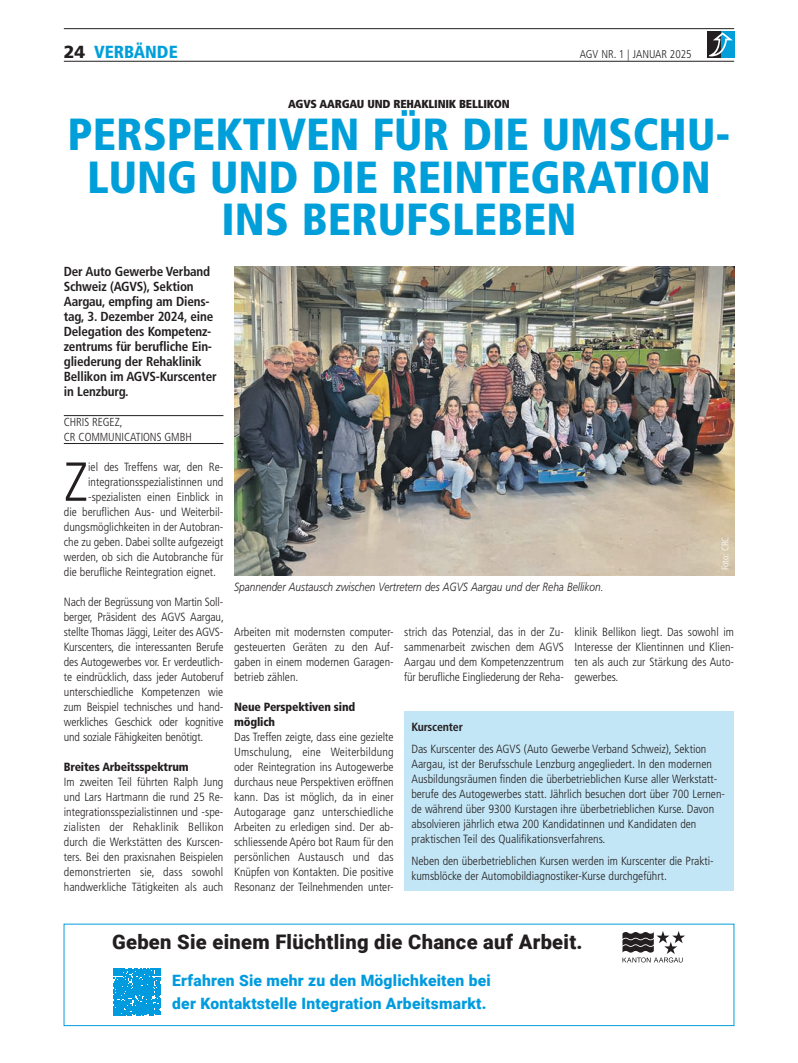
<style>
.page{position:relative;width:798px;height:1063px;background:#fff}
.page>*{position:absolute;margin:0;border:0;box-sizing:border-box;transform-origin:0 0}
.t1{font:300 condensed 54.88px "Frutiger LT Std";color:#231f20}
.t2{font:900 condensed 45px/42.5px "Frutiger LT Std";color:#009fda;text-align:center}
.t3{font:900 20.12px "Roboto";letter-spacing:.015em;color:#231f20}
.t4{font:900 condensed 17.5px "Frutiger LT Std";color:#009fda}
.t5{font:900 15.62px/22.4px "Roboto";letter-spacing:.015em;color:#009bde}
.t6{font:700 condensed 13.12px/15px "Frutiger LT Std";letter-spacing:-.015em;color:#231f20}
.t7{font:300 condensed 11.88px/15px "Frutiger LT Std";color:#231f20;text-align:justify}
.t8{font:italic 300 11.88px "Frutiger LT Std";color:#231f20;scale:.85 1}
.t9{font:900 condensed 11.88px/15px "Frutiger LT Std";letter-spacing:-.015em;color:#231f20}
.t10{font:700 condensed 11.88px "Frutiger LT Std";letter-spacing:-.015em;color:#231f20}
.t11{font:300 condensed 11.62px/15px "Frutiger LT Std";letter-spacing:-.005em;color:#231f20}
.t12{font:900 condensed 11.62px "Frutiger LT Std";letter-spacing:-.015em;color:#231f20}
.t13{font:300 condensed 11.25px "Frutiger LT Std";color:#231f20}
.t14{font:300 condensed 9.38px "Frutiger LT Std";color:#fff}
.s1{font-stretch:normal;color:#231f20}
</style>
<div class="page">
<hr style="left:64px;top:28px;width:669px;height:1px;background:#231f20">
<svg style="left:707px;top:32px;width:13px;height:26px"></svg>
<div style="left:720px;top:32px;width:13px;height:26px;background:#009fda"></div>
<svg style="left:708px;top:32px;width:24px;height:24px"></svg>
<hr style="left:64px;top:61px;width:669px;height:1px;background:#231f20">
<hr style="left:64px;top:415px;width:159px;height:1px;background:#231f20">
<hr style="left:64px;top:443px;width:159px;height:1px;background:#231f20">
<img style="left:234px;top:267px;width:499px;height:309px">
<div style="left:404px;top:711px;width:329px;height:180px;background:#c3e6f6"></div>
<div style="left:64px;top:924px;width:669px;height:102px;border:1px solid #009fda"></div>
<svg style="left:622px;top:931px;width:62px;height:32px"></svg>
<svg style="left:113px;top:969px;width:47px;height:47px;background:#16a3e0"></svg>
<h3 class="t4" style="left:64px;top:42px;width:115px"><span class="s1">24</span> VERBÄNDE</h3>
<p class="t13" style="left:579px;top:48px;width:113px">AGV NR. 1 | JANUAR 2025</p>
<p class="t12" style="left:288px;top:97px;width:223px">AGVS AARGAU UND REHAKLINIK BELLIKON</p>
<h2 class="t2" style="left:68px;top:113px;width:664px">PERSPEKTIVEN FÜR DIE UMSCHU-<br>LUNG UND DIE REINTEGRATION<br>INS BERUFSLEBEN</h2>
<p class="t6" style="left:64px;top:264px;width:154px">Der Auto Gewerbe Verband<br>Schweiz (AGVS), Sektion<br>Aargau, empfing am Diens&shy;tag, 3. Dezember 2024, eine<br>Delegation des Kompetenz&shy;zentrums für berufliche Ein&shy;gliederung der Rehaklinik<br>Bellikon im AGVS-Kurscenter in Lenzburg.</p>
<p class="t11" style="left:64px;top:414px;width:129px">CHRIS REGEZ,<br>CR COMMUNICATIONS GMBH</p>
<h1 class="t1" style="left:64px;top:451px;width:26px">Z</h1>
<p class="t7" style="left:88px;top:459px;width:137px">iel des Treffens war, den Re-</p>
<p class="t7" style="left:88px;top:474px;width:137px">integrationsspezialistinnen und</p>
<p class="t7" style="left:88px;top:489px;width:137px">-spezialisten einen Einblick in</p>
<p class="t7" style="left:64px;top:504px;width:161px">die beruflichen Aus- und Weiterbil-</p>
<p class="t7" style="left:64px;top:519px;width:161px">dungsmöglichkeiten in der Autobran-</p>
<p class="t7" style="left:64px;top:534px;width:161px">che zu geben. Dabei sollte aufgezeigt</p>
<p class="t7" style="left:64px;top:549px;width:161px">werden, ob sich die Autobranche für</p>
<p class="t7" style="left:64px;top:564px;width:154px">die berufliche Reintegration eignet.</p>
<p class="t7" style="left:64px;top:594px;width:161px;text-align:left">Nach der Begrüssung von Martin Soll&shy;berger, Präsident des AGVS Aargau, stellte Thomas Jäggi, Leiter des AGVS-Kurscenters, die interessanten Berufe des Autogewerbes vor. Er verdeutlich&shy;te eindrücklich, dass jeder Autoberuf unterschiedliche Kompetenzen wie zum Beispiel technisches und hand&shy;werkliches Geschick oder kognitive und soziale Fähigkeiten benötigt.</p>
<p class="t9" style="left:64px;top:759px;width:126px">Breites Arbeitsspektrum</p>
<p class="t7" style="left:64px;top:774px;width:161px">Im zweiten Teil führten Ralph Jung und Lars Hartmann die rund 25 Re&shy;integrationsspezialistinnen und -spe&shy;zialisten der Rehaklinik Bellikon durch die Werkstätten des Kurscen&shy;ters. Bei den praxisnahen Beispielen demonstrierten sie, dass sowohl handwerkliche Tätigkeiten als auch</p>
<p class="t8" style="left:234px;top:580px;width:436px">Spannender Austausch zwischen Vertretern des AGVS Aargau und der Reha Bellikon.</p>
<p class="t14" style="left:719px;top:570px;width:35px;rotate:-90deg">Foto: CRC</p>
<p class="t7" style="left:234px;top:624px;width:161px">Arbeiten mit modernsten computer&shy;gesteuerten Geräten zu den Auf&shy;gaben in einem modernen Garagen&shy;betrieb zählen.</p>
<p class="t9" style="left:234px;top:699px;width:123px">Neue Perspektiven sind möglich</p>
<p class="t7" style="left:234px;top:729px;width:161px">Das Treffen zeigte, dass eine gezielte Umschulung, eine Weiterbildung oder Reintegration ins Autogewerbe durchaus neue Perspektiven eröffnen kann. Das ist möglich, da in einer Autogarage ganz unterschiedliche Arbeiten zu erledigen sind. Der ab&shy;schliessende Apéro bot Raum für den persönlichen Austausch und das Knüpfen von Kontakten. Die positive Resonanz der Teilnehmenden unter-</p>
<p class="t7" style="left:404px;top:624px;width:161px">strich das Potenzial, das in der Zu&shy;sammenarbeit zwischen dem AGVS Aargau und dem Kompetenzzentrum für berufliche Eingliederung der Reha-</p>
<p class="t7" style="left:574px;top:624px;width:161px">klinik Bellikon liegt. Das sowohl im Interesse der Klientinnen und Klien&shy;ten als auch zur Stärkung des Auto&shy;gewerbes.</p>
<p class="t10" style="left:411px;top:720px;width:53px">Kurscenter</p>
<p class="t7" style="left:411px;top:742px;width:315px;text-align:left">Das Kurscenter des AGVS (Auto Gewerbe Verband Schweiz), Sektion Aargau, ist der Berufsschule Lenzburg angegliedert. In den modernen Ausbildungsräumen finden die überbetrieblichen Kurse aller Werkstatt&shy;berufe des Autogewerbes statt. Jährlich besuchen dort über 700 Lernen&shy;de während über 9300 Kurstagen ihre überbetrieblichen Kurse. Davon absolvieren jährlich etwa 200 Kandidatinnen und Kandidaten den praktischen Teil des Qualifikationsverfahrens.</p>
<p class="t7" style="left:411px;top:854px;width:304px">Neben den überbetrieblichen Kursen werden im Kurscenter die Prakti&shy;kumsblöcke der Automobildiagnostiker-Kurse durchgeführt.</p>
<h3 class="t3" style="left:112px;top:928px;width:472px">Geben Sie einem Flüchtling die Chance auf Arbeit.</h3>
<h3 class="t5" style="left:172px;top:969px;width:320px">Erfahren Sie mehr zu den Möglichkeiten bei der Kontaktstelle Integration Arbeitsmarkt.</h3>
</div>
